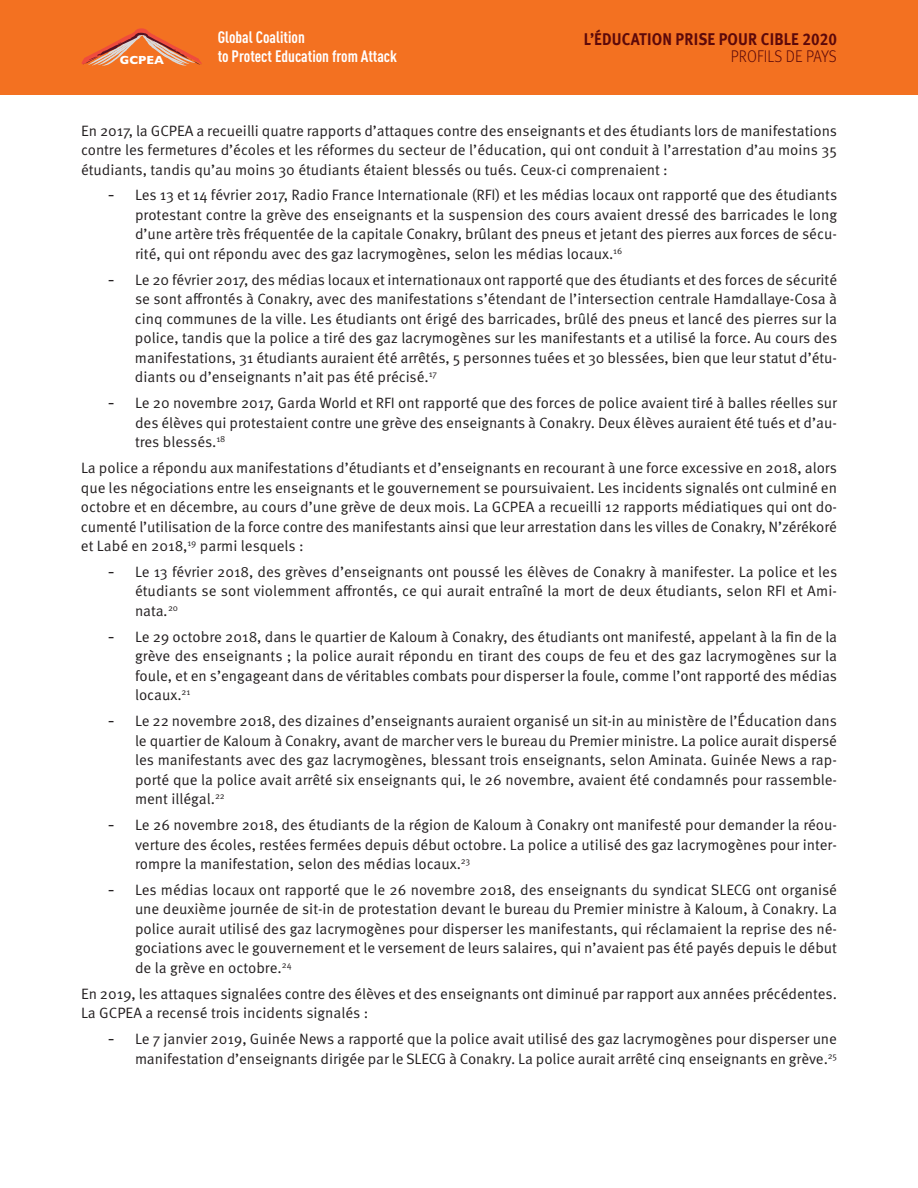
<style>
.page{position:relative;width:918px;height:1188px;background:#fff}
.page>*{position:absolute;margin:0;border:0;box-sizing:border-box;transform-origin:0 0}
.t1{font:700 16.95px "Meta Pro";letter-spacing:.01em;color:#5c090a;scale:.9 1}
.t2{font:300 16.95px "Meta Pro";letter-spacing:.01em;color:#5c090a;scale:.9 1}
.t3{font:700 16.35px/19.4px "DIN Cond";color:#fff}
.t4{font:15px/19.5px "Meta Pro Norm";color:#231f20;text-align:justify}
.t5{font:700 11.85px "Gill Sans";color:#fff}
.s1{font-family:"Georgia";font-size:16.5px}
.s2{font-family:"Meta Pro Norm Ita"}
</style>
<div class="page">
<div style="left:0;top:0;width:918px;height:95px;background:#f37121"></div>
<svg style="left:81px;top:28px;width:121px;height:38px"></svg>
<p class="t1" style="left:584px;top:29px;width:283px">L’ÉDUCATION PRISE POUR CIBLE 2020</p>
<p class="t3" style="left:218px;top:29px;width:181px">Global Coalition<br>to Protect Education from Attack</p>
<p class="t5" style="left:120px;top:56px;width:46px">GCPEA</p>
<p class="t2" style="left:731px;top:47px;width:119px">PROFILS DE PAYS</p>
<p class="t4" style="left:81px;top:122px;width:758px">En 2017, la GCPEA a recueilli quatre rapports d’attaques contre des enseignants et des étudiants lors de manifestations contre les fermetures d’écoles et les réformes du secteur de l’éducation, qui ont conduit à l’arrestation d’au moins 35 étudiants, tandis qu’au moins 30 étudiants étaient blessés ou tués. Ceux-ci comprenaient :</p>
<p class="t4" style="left:135px;top:187px;width:704px;text-indent:-27px"><span class="s1">-</span> Les 13 et 14 février 2017, Radio France Internationale (RFI) et les médias locaux ont rapporté que des étudiants protestant contre la grève des enseignants et la suspension des cours avaient dressé des barricades le long d’une artère très fréquentée de la capitale Conakry, brûlant des pneus et jetant des pierres aux forces de sécu&shy;rité, qui ont répondu avec des gaz lacrymogènes, selon les médias locaux.<sup>16</sup></p>
<p class="t4" style="left:135px;top:271px;width:704px;text-indent:-27px"><span class="s1">-</span> Le 20 février 2017, des médias locaux et internationaux ont rapporté que des étudiants et des forces de sécurité se sont affrontés à Conakry, avec des manifestations s’étendant de l’intersection centrale Hamdallaye-Cosa à cinq communes de la ville. Les étudiants ont érigé des barricades, brûlé des pneus et lancé des pierres sur la police, tandis que la police a tiré des gaz lacrymogènes sur les manifestants et a utilisé la force. Au cours des manifestations, 31 étudiants auraient été arrêtés, 5 personnes tuées et 30 blessées, bien que leur statut d’étu&shy;diants ou d’enseignants n’ait pas été précisé.<sup>17</sup></p>
<p class="t4" style="left:135px;top:394px;width:704px;text-indent:-27px"><span class="s1">-</span> Le 20 novembre 2017, Garda World et RFI ont rapporté que des forces de police avaient tiré à balles réelles sur des élèves qui protestaient contre une grève des enseignants à Conakry. Deux élèves auraient été tués et d’au&shy;tres blessés.<sup>18</sup></p>
<p class="t4" style="left:81px;top:459px;width:758px">La police a répondu aux manifestations d’étudiants et d’enseignants en recourant à une force excessive en 2018, alors que les négociations entre les enseignants et le gouvernement se poursuivaient. Les incidents signalés ont culminé en octobre et en décembre, au cours d’une grève de deux mois. La GCPEA a recueilli 12 rapports médiatiques qui ont do&shy;cumenté l’utilisation de la force contre des manifestants ainsi que leur arrestation dans les villes de Conakry, N’zérékoré et Labé en 2018,<sup>19</sup> parmi lesquels :</p>
<p class="t4" style="left:135px;top:563px;width:704px;text-indent:-27px"><span class="s1">-</span> Le 13 février 2018, des grèves d’enseignants ont poussé les élèves de Conakry à manifester. La police et les étudiants se sont violemment affrontés, ce qui aurait entraîné la mort de deux étudiants, selon RFI et Ami&shy;nata<span class="s2">.</span><sup>20</sup></p>
<p class="t4" style="left:135px;top:628px;width:704px;text-indent:-27px"><span class="s1">-</span> Le 29 octobre 2018, dans le quartier de Kaloum à Conakry, des étudiants ont manifesté, appelant à la fin de la grève des enseignants ; la police aurait répondu en tirant des coups de feu et des gaz lacrymogènes sur la foule, et en s’engageant dans de véritables combats pour disperser la foule, comme l’ont rapporté des médias locaux.<sup>21</sup></p>
<p class="t4" style="left:135px;top:712px;width:704px;text-indent:-27px"><span class="s1">-</span> Le 22 novembre 2018, des dizaines d’enseignants auraient organisé un sit-in au ministère de l’Éducation dans le quartier de Kaloum à Conakry, avant de marcher vers le bureau du Premier ministre. La police aurait dispersé les manifestants avec des gaz lacrymogènes, blessant trois enseignants, selon Aminata. Guinée News a rap&shy;porté que la police avait arrêté six enseignants qui, le 26 novembre, avaient été condamnés pour rassemble&shy;ment illégal.<sup>22</sup></p>
<p class="t4" style="left:135px;top:816px;width:704px;text-indent:-27px"><span class="s1">-</span> Le 26 novembre 2018, des étudiants de la région de Kaloum à Conakry ont manifesté pour demander la réou&shy;verture des écoles, restées fermées depuis début octobre. La police a utilisé des gaz lacrymogènes pour inter&shy;rompre la manifestation, selon des médias locaux.<sup>23</sup></p>
<p class="t4" style="left:135px;top:881px;width:704px;text-indent:-27px"><span class="s1">-</span> Les médias locaux ont rapporté que le 26 novembre 2018, des enseignants du syndicat SLECG ont organisé une deuxième journée de sit-in de protestation devant le bureau du Premier ministre à Kaloum, à Conakry. La police aurait utilisé des gaz lacrymogènes pour disperser les manifestants, qui réclamaient la reprise des né&shy;gociations avec le gouvernement et le versement de leurs salaires, qui n’avaient pas été payés depuis le début de la grève en octobre.<sup>24</sup></p>
<p class="t4" style="left:81px;top:985px;width:758px">En 2019, les attaques signalées contre des élèves et des enseignants ont diminué par rapport aux années précédentes.<br>La GCPEA a recensé trois incidents signalés :</p>
<p class="t4" style="left:108px;top:1030px;width:731px;text-align:right"><span class="s1">-</span> Le 7 janvier 2019, Guinée News a rapporté que la police avait utilisé des gaz lacrymogènes pour disperser une manifestation d’enseignants dirigée par le SLECG à Conakry. La police aurait arrêté cinq enseignants en grève.<sup>25</sup></p>
</div>
